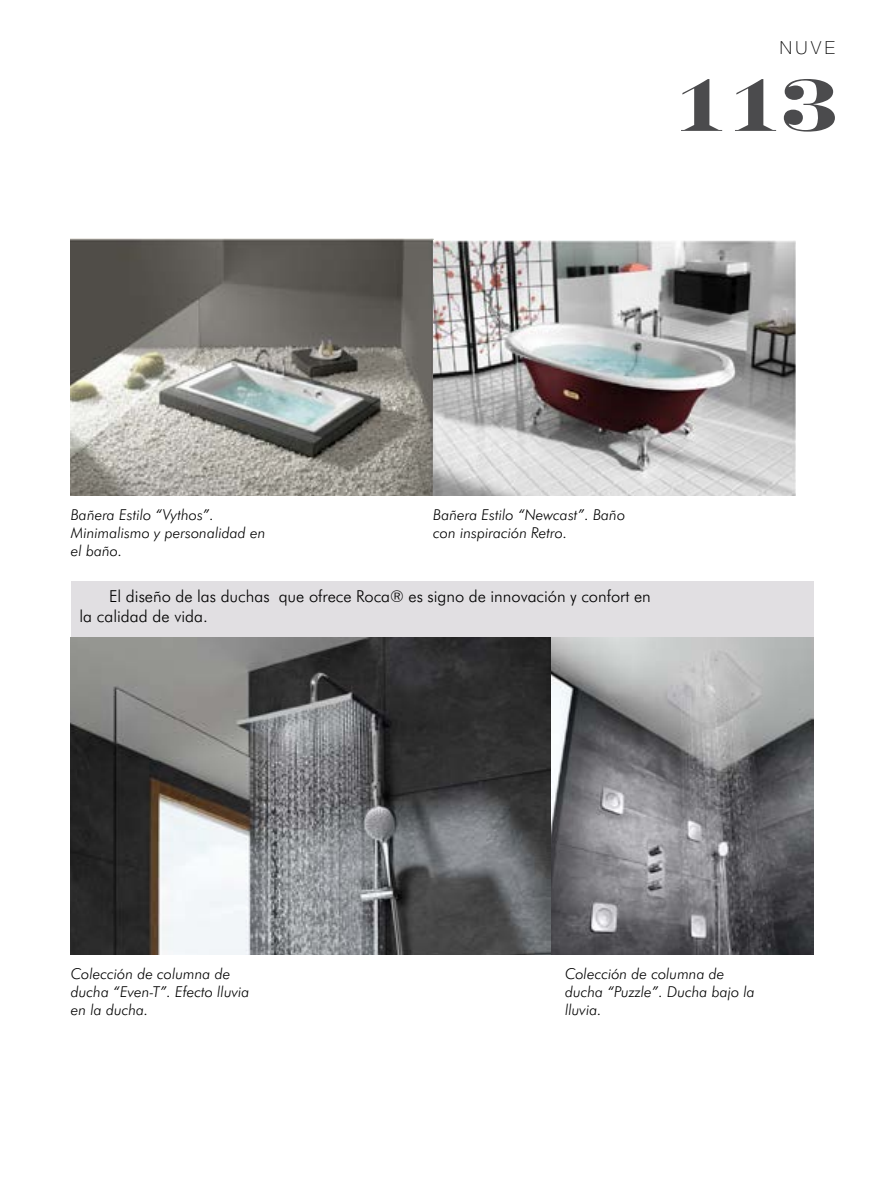
<style>
.page{position:relative;width:889px;height:1191px;background:#fff}
.page>*{position:absolute;margin:0;border:0;box-sizing:border-box;transform-origin:0 0}
.t1{font:700 75px "Engravers";color:#4b4b4d}
.t2{font:100 18px "Helvetica Neue";color:#000}
.t3{font:300 16.5px/19.5px "Futura BT";color:#000}
.t4{font:italic 300 15px/18px "Futura BT";color:#000}
</style>
<div class="page">
<div style="left:71px;top:581px;width:743px;height:373px;background:#e1dfe2"></div>
<img style="left:71px;top:238px;width:362px;height:257px">
<img style="left:433px;top:240px;width:362px;height:255px">
<img style="left:550px;top:637px;width:264px;height:317px">
<img style="left:71px;top:637px;width:479px;height:317px">
<p class="t2" style="left:779px;top:38px;width:57px">NUVE</p>
<h1 class="t1" style="left:674px;top:61px;width:163px">113</h1>
<p class="t4" style="left:71px;top:505px;width:196px">Bañera Estilo “Vythos”.<br>Minimalismo y personalidad en el baño.</p>
<p class="t4" style="left:433px;top:505px;width:193px">Bañera Estilo “Newcast”. Baño con inspiración Retro.</p>
<p class="t3" style="left:79px;top:586px;width:573px;text-indent:30px">El diseño de las duchas que ofrece Roca® es signo de innovación y confort en la calidad de vida.</p>
<p class="t4" style="left:71px;top:964px;width:180px">Colección de columna de ducha “Even-T”. Efecto lluvia en la ducha.</p>
<p class="t4" style="left:565px;top:964px;width:191px">Colección de columna de ducha “Puzzle”. Ducha bajo la lluvia.</p>
</div>
